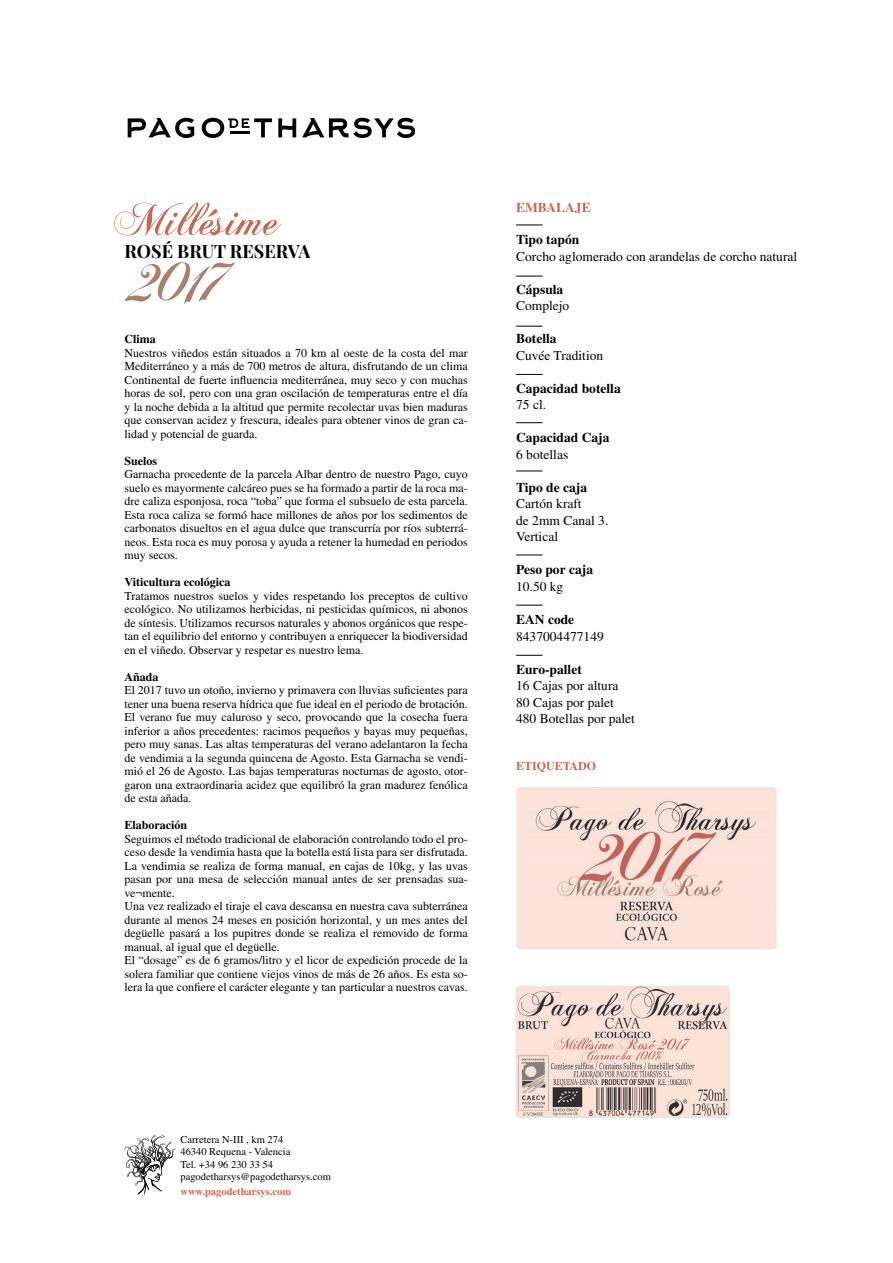
<style>
.page{position:relative;width:893px;height:1263px;background:#fff}
.page>*{position:absolute;margin:0;border:0;box-sizing:border-box;transform-origin:0 0}
.t1{font:62.85px "Chopin Script";color:#aa7f6e}
.t2{font:700 18px "Playfair Display SC";color:#000}
.t3{font:13.5px "Times LT Std";color:#000}
.t4{font:700 13.5px "Times LT Std";color:#000}
.t5{font:700 13.5px "Times LT Std";color:#ca6650}
.t6{font:12px/13.5px "Times LT Std";color:#000;text-align:justify}
.t7{font:700 12px "Times LT Std";color:#000}
.t8{font:700 12px "Times LT Std";color:#ca6650}
.t9{font:10.5px "Times LT Std";color:#000}
.t10{font:700 10.5px "Times LT Std";color:#ca6650}
</style>
<div class="page">
<img style="left:516px;top:787px;width:261px;height:162px">
<img style="left:516px;top:986px;width:214px;height:132px">
<svg style="left:128px;top:118px;width:66px;height:20px"></svg>
<svg style="left:278px;top:118px;width:18px;height:19px"></svg>
<svg style="left:302px;top:118px;width:113px;height:20px"></svg>
<svg style="left:202px;top:118px;width:70px;height:20px"></svg>
<hr style="left:230px;top:131px;width:20px;height:3px;background:#000">
<svg style="left:124px;top:1135px;width:51px;height:59px"></svg>
<svg style="left:516px;top:225px;width:27px;height:1px"></svg>
<svg style="left:516px;top:276px;width:27px;height:1px"></svg>
<svg style="left:516px;top:326px;width:27px;height:1px"></svg>
<svg style="left:516px;top:374px;width:27px;height:1px"></svg>
<svg style="left:516px;top:422px;width:27px;height:1px"></svg>
<svg style="left:516px;top:471px;width:27px;height:1px"></svg>
<svg style="left:516px;top:555px;width:27px;height:1px"></svg>
<svg style="left:516px;top:605px;width:27px;height:1px"></svg>
<svg style="left:516px;top:655px;width:27px;height:1px"></svg>
<svg style="left:114px;top:202px;width:167px;height:34px"></svg>
<p class="t2" style="left:124px;top:240px;width:187px">ROSÉ BRUT RESERVA</p>
<p class="t1" style="left:135px;top:242px;width:99px">2017</p>
<p class="t7" style="left:124px;top:332px;width:33px">Clima</p>
<p class="t6" style="left:124px;top:346px;width:345px">Nuestros viñedos están situados a 70 km al oeste de la costa del mar Mediterráneo y a más de 700 metros de altura, disfrutando de un clima Continental de fuerte influencia mediterránea, muy seco y con muchas horas de sol, pero con una gran oscilación de temperaturas entre el día y la noche debida a la altitud que permite recolectar uvas bien maduras que conservan acidez y frescura, ideales para obtener vinos de gran ca&shy;lidad y potencial de guarda.</p>
<p class="t7" style="left:124px;top:454px;width:34px">Suelos</p>
<p class="t6" style="left:124px;top:467px;width:345px">Garnacha procedente de la parcela Albar dentro de nuestro Pago, cuyo suelo es mayormente calcáreo pues se ha formado a partir de la roca ma&shy;dre caliza esponjosa, roca “toba” que forma el subsuelo de esta parcela.<br>Esta roca caliza se formó hace millones de años por los sedimentos de carbonatos disueltos en el agua dulce que transcurría por ríos subterrá&shy;neos. Esta roca es muy porosa y ayuda a retener la humedad en periodos muy secos.</p>
<p class="t7" style="left:124px;top:575px;width:107px">Viticultura ecológica</p>
<p class="t6" style="left:124px;top:589px;width:345px">Tratamos nuestros suelos y vides respetando los preceptos de cultivo ecológico. No utilizamos herbicidas, ni pesticidas químicos, ni abonos de síntesis. Utilizamos recursos naturales y abonos orgánicos que respe&shy;tan el equilibrio del entorno y contribuyen a enriquecer la biodiversidad en el viñedo. Observar y respetar es nuestro lema.</p>
<p class="t7" style="left:124px;top:670px;width:36px">Añada</p>
<p class="t6" style="left:124px;top:683px;width:345px">El 2017 tuvo un otoño, invierno y primavera con lluvias suficientes para tener una buena reserva hídrica que fue ideal en el periodo de brotación.<br>El verano fue muy caluroso y seco, provocando que la cosecha fuera inferior a años precedentes: racimos pequeños y bayas muy pequeñas, pero muy sanas. Las altas temperaturas del verano adelantaron la fecha de vendimia a la segunda quincena de Agosto. Esta Garnacha se vendi&shy;mió el 26 de Agosto. Las bajas temperaturas nocturnas de agosto, otor&shy;garon una extraordinaria acidez que equilibró la gran madurez fenólica de esta añada.</p>
<p class="t7" style="left:124px;top:818px;width:64px">Elaboración</p>
<p class="t6" style="left:124px;top:832px;width:345px">Seguimos el método tradicional de elaboración controlando todo el pro&shy;ceso desde la vendimia hasta que la botella está lista para ser disfrutada.<br>La vendimia se realiza de forma manual, en cajas de 10kg, y las uvas pasan por una mesa de selección manual antes de ser prensadas sua&shy;ve¬mente.</p>
<p class="t6" style="left:124px;top:899px;width:345px">Una vez realizado el tiraje el cava descansa en nuestra cava subterránea durante al menos 24 meses en posición horizontal, y un mes antes del degüelle pasará a los pupitres donde se realiza el removido de forma manual, al igual que el degüelle.</p>
<p class="t6" style="left:124px;top:953px;width:345px">El “dosage” es de 6 gramos/litro y el licor de expedición procede de la solera familiar que contiene viejos vinos de más de 26 años. Es esta so&shy;lera la que confiere el carácter elegante y tan particular a nuestros cavas.</p>
<p class="t5" style="left:516px;top:199px;width:76px">EMBALAJE</p>
<p class="t4" style="left:516px;top:232px;width:65px">Tipo tapón</p>
<p class="t3" style="left:516px;top:249px;width:283px">Corcho aglomerado con arandelas de corcho natural</p>
<p class="t4" style="left:516px;top:281px;width:49px">Cápsula</p>
<p class="t3" style="left:516px;top:298px;width:55px">Complejo</p>
<p class="t4" style="left:516px;top:331px;width:42px">Botella</p>
<p class="t3" style="left:516px;top:348px;width:89px">Cuvée Tradition</p>
<p class="t4" style="left:516px;top:380px;width:106px">Capacidad botella</p>
<p class="t3" style="left:516px;top:397px;width:31px">75 cl.</p>
<p class="t4" style="left:516px;top:430px;width:95px">Capacidad Caja</p>
<p class="t3" style="left:516px;top:447px;width:54px">6 botellas</p>
<p class="t4" style="left:516px;top:479px;width:73px">Tipo de caja</p>
<p class="t3" style="left:516px;top:496px;width:67px">Cartón kraft</p>
<p class="t3" style="left:516px;top:513px;width:94px">de 2mm Canal 3.</p>
<p class="t3" style="left:516px;top:529px;width:43px">Vertical</p>
<p class="t4" style="left:516px;top:562px;width:78px">Peso por caja</p>
<p class="t3" style="left:516px;top:579px;width:49px">10.50 kg</p>
<p class="t4" style="left:516px;top:611px;width:60px">EAN code</p>
<p class="t3" style="left:516px;top:628px;width:89px">8437004477149</p>
<p class="t4" style="left:516px;top:661px;width:67px">Euro-pallet</p>
<p class="t3" style="left:516px;top:678px;width:104px">16 Cajas por altura</p>
<p class="t3" style="left:516px;top:694px;width:99px">80 Cajas por palet</p>
<p class="t3" style="left:516px;top:711px;width:120px">480 Botellas por palet</p>
<p class="t8" style="left:516px;top:759px;width:82px">ETIQUETADO</p>
<p class="t9" style="left:180px;top:1133px;width:104px">Carretera N-III , km 274</p>
<p class="t9" style="left:180px;top:1146px;width:111px">46340 Requena - Valencia</p>
<p class="t9" style="left:180px;top:1158px;width:94px">Tel. +34 96 230 33 54</p>
<p class="t9" style="left:180px;top:1171px;width:152px">pagodetharsys@pagodetharsys.com</p>
<p class="t10" style="left:180px;top:1185px;width:112px">www.pagodetharsys.com</p>
</div>
